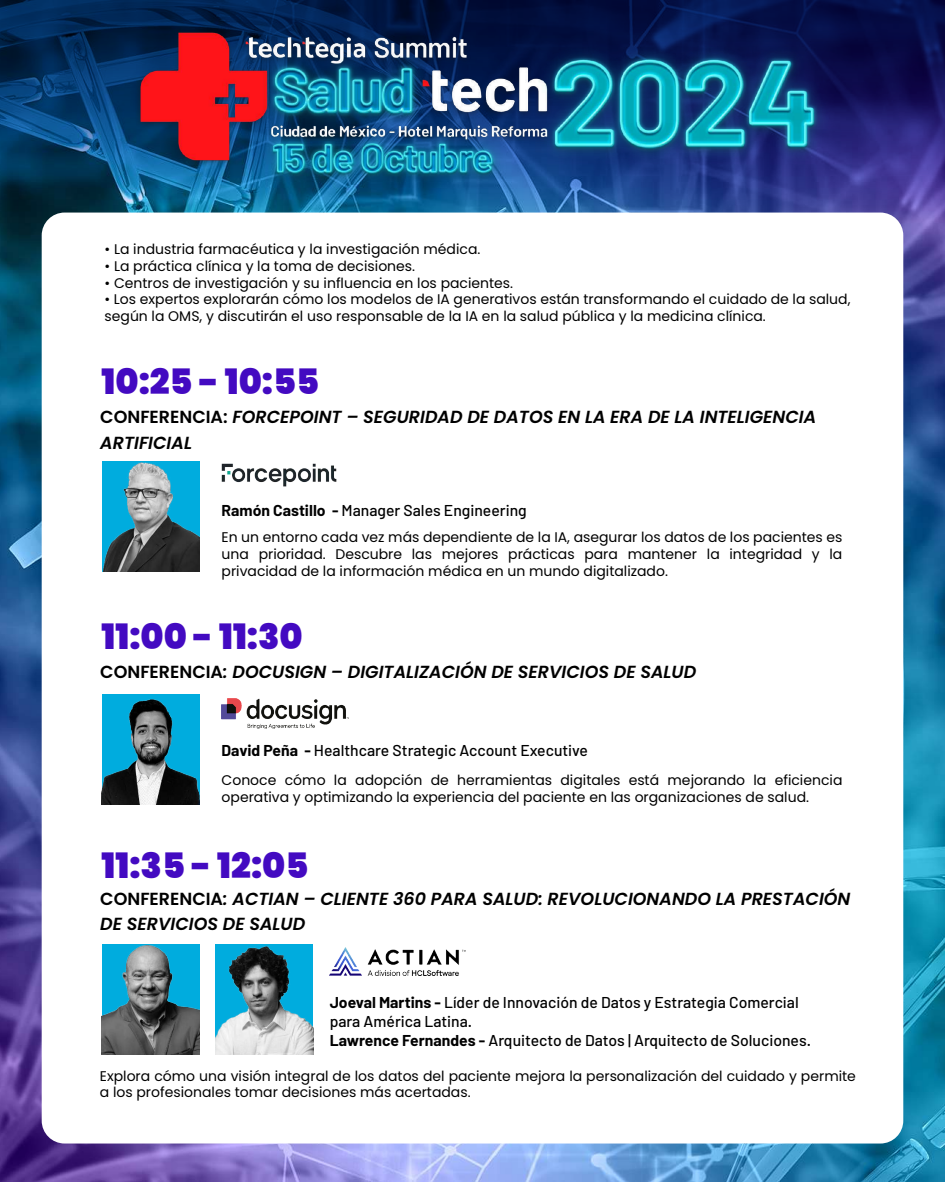
<style>
.page{position:relative;width:945px;height:1182px;background:#fff}
.page>*{position:absolute;margin:0;border:0;box-sizing:border-box;transform-origin:0 0}
.t1{font:900 35px "Poppins";color:#430ac1}
.t2{font:italic 600 17.5px/25.4px "Poppins";color:#000}
.t3{font:500 15.75px/18.9px "Barlow";color:#000}
.t4{font:14px/16.8px "Poppins";color:#000}
.s1{font-style:normal}
.s2{font-weight:700}
</style>
<div class="page">
<img style="left:0;top:220px;width:945px;height:961px">
<svg style="left:0;top:0;width:945px;height:220px;background:#142b65"></svg>
<div style="left:42px;top:212px;width:861px;height:931px;background:#fff;border-radius:23px"></div>
<img style="left:108px;top:0;width:729px;height:213px">
<img style="left:102px;top:462px;width:98px;height:109px">
<img style="left:222px;top:463px;width:115px;height:23px">
<div style="left:102px;top:694px;width:98px;height:110px;background:#00acde"></div>
<img style="left:102px;top:699px;width:98px;height:105px">
<img style="left:222px;top:698px;width:126px;height:30px">
<img style="left:102px;top:945px;width:98px;height:108px">
<div style="left:215px;top:943px;width:98px;height:110px;background:#00acde"></div>
<img style="left:215px;top:946px;width:98px;height:107px">
<img style="left:330px;top:947px;width:135px;height:28px">
<p class="t4" style="left:105px;top:241px;width:377px">• La industria farmacéutica y la investigación médica.</p>
<p class="t4" style="left:105px;top:257px;width:312px">• La práctica clínica y la toma de decisiones.</p>
<p class="t4" style="left:105px;top:274px;width:410px">• Centros de investigación y su influencia en los pacientes.</p>
<p class="t4" style="left:105px;top:291px;width:747px">• Los expertos explorarán cómo los modelos de IA generativos están transformando el cuidado de la salud, según la OMS, y discutirán el uso responsable de la IA en la salud pública y la medicina clínica.</p>
<h1 class="t1" style="left:102px;top:362px;width:219px">10:25 - 10:55</h1>
<p class="t2" style="left:100px;top:404px;width:717px"><span class="s1">CONFERENCIA:</span> FORCEPOINT – SEGURIDAD DE DATOS EN LA ERA DE LA INTELIGENCIA<br>ARTIFICIAL</p>
<p class="t3" style="left:222px;top:500px;width:307px"><span class="s2">Ramón Castillo -</span> Manager Sales Engineering</p>
<p class="t4" style="left:222px;top:529px;width:622px;text-align:justify">En un entorno cada vez más dependiente de la IA, asegurar los datos de los pacientes es una prioridad. Descubre las mejores prácticas para mantener la integridad y la privacidad de la información médica en un mundo digitalizado.</p>
<h1 class="t1" style="left:102px;top:616px;width:203px">11:00 - 11:30</h1>
<p class="t2" style="left:100px;top:659px;width:598px"><span class="s1">CONFERENCIA</span>: DOCUSIGN – DIGITALIZACIÓN DE SERVICIOS DE SALUD</p>
<p class="t3" style="left:222px;top:741px;width:368px"><span class="s2">David Peña -</span> Healthcare Strategic Account Executive</p>
<p class="t4" style="left:222px;top:771px;width:622px">Conoce cómo la adopción de herramientas digitales está mejorando la eficiencia operativa y optimizando la experiencia del paciente en las organizaciones de salud.</p>
<h1 class="t1" style="left:102px;top:845px;width:208px">11:35 - 12:05</h1>
<p class="t2" style="left:100px;top:886px;width:752px"><span class="s1">CONFERENCIA</span>: ACTIAN – CLIENTE 360 PARA SALUD: REVOLUCIONANDO LA PRESTACIÓN<br>DE SERVICIOS DE SALUD</p>
<p class="t3" style="left:330px;top:992px;width:483px"><span class="s2">Joeval Martins -</span> Líder de Innovación de Datos y Estrategia Comercial para América Latina.<br><span class="s2">Lawrence Fernandes -</span> Arquitecto de Datos | Arquitecto de Soluciones.</p>
<p class="t4" style="left:100px;top:1067px;width:758px">Explora cómo una visión integral de los datos del paciente mejora la personalización del cuidado y permite a los profesionales tomar decisiones más acertadas.</p>
</div>
